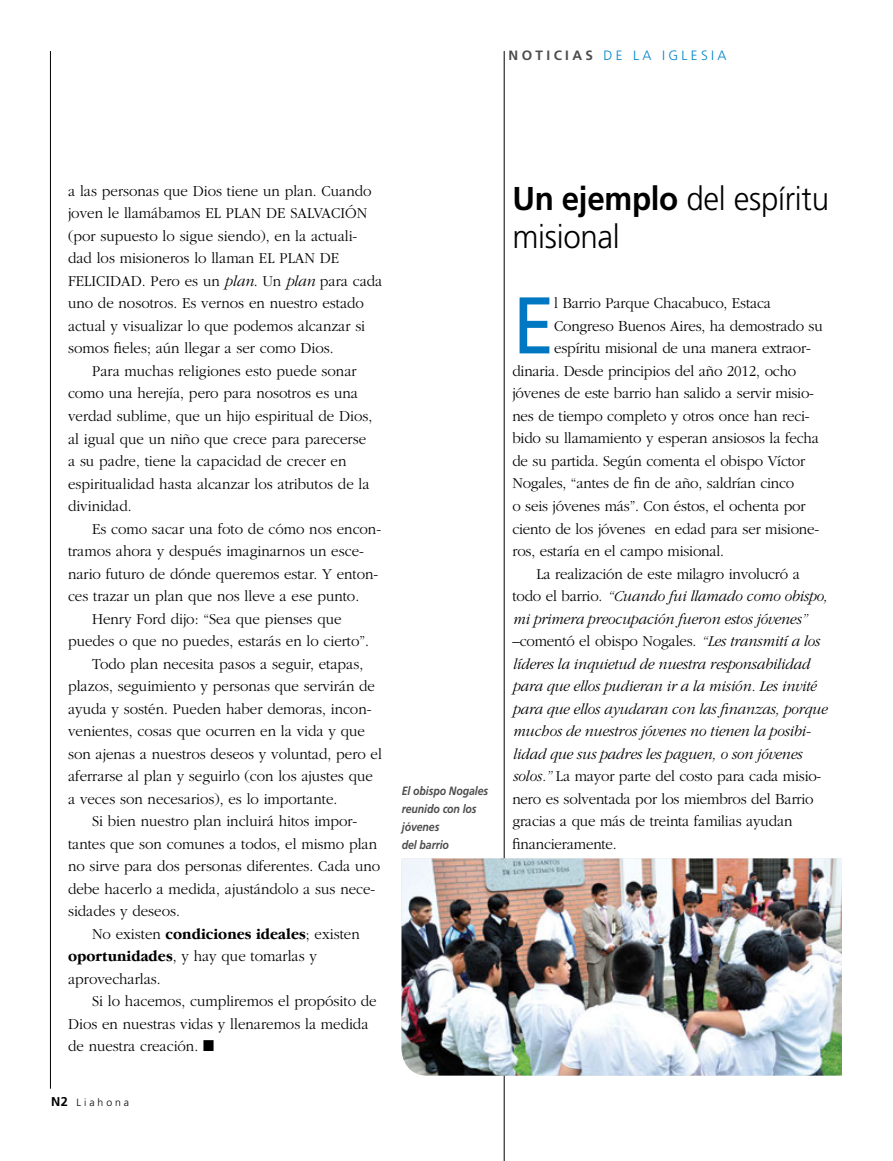
<style>
.page{position:relative;width:893px;height:1161px;background:#fff}
.page>*{position:absolute;margin:0;border:0;box-sizing:border-box;transform-origin:0 0}
.t1{font:80.25px "Frutiger";color:#0077c1;scale:.95 1}
.t2{font:300 33px/37.5px "Frutiger";letter-spacing:-.01em;color:#000;scale:.95 1}
.t3{font:300 15.75px/22.5px "Garamond";color:#000;scale:.95 1}
.t4{font:italic 300 15.75px "Garamond";letter-spacing:-.01em;color:#000;scale:.95 1}
.t5{font:700 15.75px "Garamond IT Cby BT";color:#000;scale:.95 1}
.t6{font:300 13.5px "Frutiger";letter-spacing:.25em;color:#0084c7}
.t7{font:italic 700 12px/18px "Frutiger";letter-spacing:-.01em;color:#4d4d4f;scale:.88 1}
.t8{font:300 10.5px "Frutiger";letter-spacing:.28em;color:#000}
.s1{font-weight:700;color:#4d4d4f}
.s2{font-style:italic}
.s3{font-family:"Garamond";font-weight:300}
.s4{font-family:"Garamond IT Cby BT";font-weight:700}
.s5{font-weight:700;font-size:12.75px}
.s6{font-weight:700}
.s7{font-style:normal}
</style>
<div class="page">
<hr style="left:504px;top:51px;width:1px;height:1110px;background:#000">
<hr style="left:50px;top:51px;width:1px;height:1038px;background:#000">
<img style="left:402px;top:858px;width:440px;height:217px">
<p class="t6" style="left:509px;top:48px;width:219px"><span class="s1">NOTICIAS</span> de l a igl es ia</p>
<p class="t3" style="left:68px;top:180px;width:321px">a las personas que Dios tiene un plan. Cuando</p>
<p class="t3" style="left:68px;top:202px;width:316px">joven le llamábamos EL PLAN DE SALVACIÓN</p>
<p class="t3" style="left:68px;top:225px;width:306px">(por supuesto lo sigue siendo), en la actuali-</p>
<p class="t3" style="left:68px;top:247px;width:287px">dad los misioneros lo llaman EL PLAN DE</p>
<p class="t3" style="left:68px;top:270px;width:332px">FELICIDAD. Pero es un <span class="s2">plan</span>. Un <span class="s2">plan</span> para cada</p>
<p class="t3" style="left:68px;top:292px;width:313px">uno de nosotros. Es vernos en nuestro estado</p>
<p class="t3" style="left:68px;top:315px;width:314px">actual y visualizar lo que podemos alcanzar si</p>
<p class="t3" style="left:68px;top:337px;width:281px">somos fieles; aún llegar a ser como Dios.</p>
<p class="t3" style="left:92px;top:360px;width:280px">Para muchas religiones esto puede sonar</p>
<p class="t3" style="left:68px;top:382px;width:307px">como una herejía, pero para nosotros es una</p>
<p class="t3" style="left:68px;top:405px;width:322px">verdad sublime, que un hijo espiritual de Dios,</p>
<p class="t3" style="left:68px;top:427px;width:315px">al igual que un niño que crece para parecerse</p>
<p class="t3" style="left:68px;top:450px;width:295px">a su padre, tiene la capacidad de crecer en</p>
<p class="t3" style="left:68px;top:472px;width:319px">espiritualidad hasta alcanzar los atributos de la</p>
<p class="t3" style="left:68px;top:495px;width:69px">divinidad.</p>
<p class="t3" style="left:92px;top:517px;width:306px">Es como sacar una foto de cómo nos encon-</p>
<p class="t3" style="left:68px;top:540px;width:313px">tramos ahora y después imaginarnos un esce-</p>
<p class="t3" style="left:68px;top:562px;width:328px">nario futuro de dónde queremos estar. Y enton-</p>
<p class="t3" style="left:68px;top:585px;width:308px">ces trazar un plan que nos lleve a ese punto.</p>
<p class="t3" style="left:92px;top:607px;width:264px">Henry Ford dijo: “Sea que pienses que</p>
<p class="t3" style="left:68px;top:630px;width:318px">puedes o que no puedes, estarás en lo cierto”.</p>
<p class="t3" style="left:92px;top:652px;width:287px">Todo plan necesita pasos a seguir, etapas,</p>
<p class="t3" style="left:68px;top:675px;width:325px">plazos, seguimiento y personas que servirán de</p>
<p class="t3" style="left:68px;top:697px;width:321px">ayuda y sostén. Pueden haber demoras, incon-</p>
<p class="t3" style="left:68px;top:720px;width:314px">venientes, cosas que ocurren en la vida y que</p>
<p class="t3" style="left:68px;top:742px;width:332px">son ajenas a nuestros deseos y voluntad, pero el</p>
<p class="t3" style="left:68px;top:765px;width:322px">aferrarse al plan y seguirlo (con los ajustes que</p>
<p class="t3" style="left:68px;top:787px;width:285px">a veces son necesarios), es lo importante.</p>
<p class="t3" style="left:92px;top:810px;width:281px">Si bien nuestro plan incluirá hitos impor-</p>
<p class="t3" style="left:68px;top:832px;width:327px">tantes que son comunes a todos, el mismo plan</p>
<p class="t3" style="left:68px;top:855px;width:330px">no sirve para dos personas diferentes. Cada uno</p>
<p class="t3" style="left:68px;top:877px;width:325px">debe hacerlo a medida, ajustándolo a sus nece-</p>
<p class="t3" style="left:68px;top:900px;width:119px">sidades y deseos.</p>
<p class="t5" style="left:92px;top:925px;width:283px"><span class="s3">No existen</span> condiciones ideales<span class="s3">; existen</span></p>
<p class="t3" style="left:68px;top:945px;width:264px"><span class="s4">oportunidades</span>, y hay que tomarlas y aprovecharlas.</p>
<p class="t3" style="left:68px;top:990px;width:326px;text-indent:24px">Si lo hacemos, cumpliremos el propósito de<br>Dios en nuestras vidas y llenaremos la medida de nuestra creación. ■</p>
<p class="t8" style="left:51px;top:1096px;width:80px"><span class="s5">N2</span> Liahona</p>
<p class="t7" style="left:402px;top:781px;width:100px">El obispo Nogales reunido con los jóvenes<br>del barrio</p>
<h2 class="t2" style="left:512px;top:180px;width:335px"><span class="s6">Un ejemplo</span> del espíritu misional</h2>
<h1 class="t1" style="left:512px;top:278px;width:46px">E</h1>
<p class="t3" style="left:554px;top:292px;width:230px">l Barrio Parque Chacabuco, Estaca</p>
<p class="t3" style="left:554px;top:315px;width:284px">Congreso Buenos Aires, ha demostrado su</p>
<p class="t3" style="left:554px;top:337px;width:272px">espíritu misional de una manera extraor-</p>
<p class="t3" style="left:512px;top:360px;width:300px">dinaria. Desde principios del año 2012, ocho</p>
<p class="t3" style="left:512px;top:382px;width:319px">jóvenes de este barrio han salido a servir misio-</p>
<p class="t3" style="left:512px;top:405px;width:314px">nes de tiempo completo y otros once han reci-</p>
<p class="t3" style="left:512px;top:427px;width:324px">bido su llamamiento y esperan ansiosos la fecha</p>
<p class="t3" style="left:512px;top:450px;width:310px">de su partida. Según comenta el obispo Víctor</p>
<p class="t3" style="left:512px;top:472px;width:298px">Nogales, “antes de fin de año, saldrían cinco</p>
<p class="t3" style="left:512px;top:495px;width:310px">o seis jóvenes más”. Con éstos, el ochenta por</p>
<p class="t3" style="left:512px;top:517px;width:325px">ciento de los jóvenes en edad para ser misione-</p>
<p class="t3" style="left:512px;top:540px;width:224px">ros, estaría en el campo misional.</p>
<p class="t3" style="left:536px;top:562px;width:279px">La realización de este milagro involucró a</p>
<p class="t4" style="left:512px;top:588px;width:333px"><span class="s7">todo el barrio.</span> “Cuando fui llamado como obispo,</p>
<p class="t4" style="left:512px;top:610px;width:312px">mi primera preocupación fueron estos jóvenes”</p>
<p class="t3" style="left:512px;top:630px;width:325px">–comentó el obispo Nogales. <span class="s2">“Les transmití a los</span></p>
<p class="t4" style="left:512px;top:655px;width:314px">líderes la inquietud de nuestra responsabilidad</p>
<p class="t4" style="left:512px;top:678px;width:321px">para que ellos pudieran ir a la misión. Les invité</p>
<p class="t4" style="left:512px;top:700px;width:333px">para que ellos ayudaran con las finanzas, porque</p>
<p class="t4" style="left:512px;top:723px;width:316px">muchos de nuestros jóvenes no tienen la posibi-</p>
<p class="t4" style="left:512px;top:745px;width:306px">lidad que sus padres les paguen, o son jóvenes</p>
<p class="t3" style="left:512px;top:765px;width:327px"><span class="s2">solos.”</span> La mayor parte del costo para cada misio-</p>
<p class="t3" style="left:512px;top:787px;width:319px">nero es solventada por los miembros del Barrio</p>
<p class="t3" style="left:512px;top:810px;width:296px">gracias a que más de treinta familias ayudan</p>
<p class="t3" style="left:512px;top:832px;width:111px">financieramente.</p>
</div>
